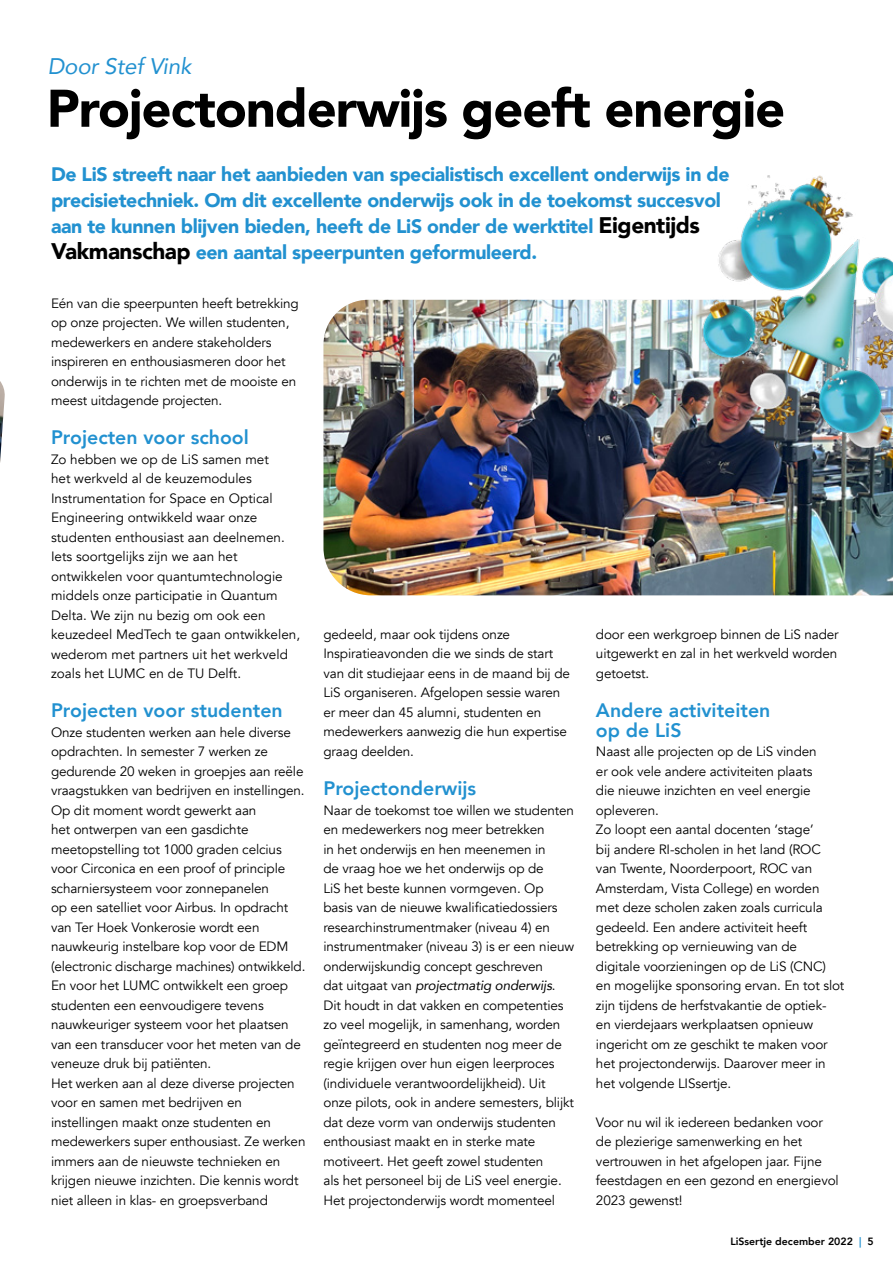
<style>
.page{position:relative;width:893px;height:1263px;background:#fff}
.page>*{position:absolute;margin:0;border:0;box-sizing:border-box;transform-origin:0 0}
.t1{font:900 52.35px "Avenir";letter-spacing:-.02em;color:#000}
.t2{font:italic 22.5px "Avenir";letter-spacing:-.01em;color:#2291d0}
.t3{font:900 19.5px/26px "Avenir";letter-spacing:-.02em;color:#2291d0}
.t4{font:800 19.5px/19.5px "Avenir";color:#2291d0}
.t5{font:13.5px/19.5px "Avenir";letter-spacing:-.01em;color:#000}
.t6{font:800 10.5px "Avenir";color:#000}
.s1{font-size:22.5px;color:#000}
.s2{font-style:italic}
.s3{color:#2291d0}
</style>
<div class="page">
<img style="left:323px;top:300px;width:570px;height:295px">
<img style="left:0;top:381px;width:5px;height:82px">
<img style="left:668px;top:175px;width:225px;height:309px">
<h2 class="t2" style="left:48px;top:52px;width:145px">Door Stef Vink</h2>
<h1 class="t1" style="left:47px;top:64px;width:740px">Projectonderwijs geeft energie</h1>
<p class="t3" style="left:51px;top:161px;width:680px">De LiS streeft naar het aanbieden van specialistisch excellent onderwijs in de precisietechniek. Om dit excellente onderwijs ook in de toekomst succesvol aan te kunnen blijven bieden, heeft de LiS onder de werktitel <span class="s1">Eigentijds Vakmanschap</span> een aantal speerpunten geformuleerd.</p>
<p class="t5" style="left:51px;top:293px;width:249px">Eén van die speerpunten heeft betrekking op onze projecten. We willen studenten, medewerkers en andere stakeholders inspireren en enthousiasmeren door het onderwijs in te richten met de mooiste en meest uitdagende projecten.</p>
<h3 class="t4" style="left:51px;top:428px;width:199px">Projecten voor school</h3>
<p class="t5" style="left:51px;top:449px;width:251px">Zo hebben we op de LiS samen met<br>het werkveld al de keuzemodules Instrumentation for Space en Optical Engineering ontwikkeld waar onze studenten enthousiast aan deelnemen.<br>Iets soortgelijks zijn we aan het ontwikkelen voor quantumtechnologie middels onze participatie in Quantum Delta. We zijn nu bezig om ook een keuzedeel MedTech te gaan ontwikkelen, wederom met partners uit het werkveld zoals het LUMC en de TU Delft.</p>
<h3 class="t4" style="left:51px;top:701px;width:233px">Projecten voor studenten</h3>
<p class="t5" style="left:51px;top:722px;width:256px">Onze studenten werken aan hele diverse opdrachten. In semester 7 werken ze gedurende 20 weken in groepjes aan reële vraagstukken van bedrijven en instellingen.<br>Op dit moment wordt gewerkt aan<br>het ontwerpen van een gasdichte meetopstelling tot 1000 graden celcius voor Circonica en een proof of principle scharniersysteem voor zonnepanelen<br>op een satelliet voor Airbus. In opdracht van Ter Hoek Vonkerosie wordt een nauwkeurig instelbare kop voor de EDM (electronic discharge machines) ontwikkeld.<br>En voor het LUMC ontwikkelt een groep studenten een eenvoudigere tevens nauwkeuriger systeem voor het plaatsen van een transducer voor het meten van de veneuze druk bij patiënten.<br>Het werken aan al deze diverse projecten voor en samen met bedrijven en instellingen maakt onze studenten en medewerkers super enthousiast. Ze werken immers aan de nieuwste technieken en krijgen nieuwe inzichten. Die kennis wordt niet alleen in klas- en groepsverband</p>
<p class="t5" style="left:323px;top:625px;width:248px">gedeeld, maar ook tijdens onze Inspiratieavonden die we sinds de start van dit studiejaar eens in de maand bij de LiS organiseren. Afgelopen sessie waren er meer dan 45 alumni, studenten en medewerkers aanwezig die hun expertise graag deelden.</p>
<h3 class="t4" style="left:323px;top:779px;width:154px">Projectonderwijs</h3>
<p class="t5" style="left:323px;top:800px;width:252px">Naar de toekomst toe willen we studenten en medewerkers nog meer betrekken<br>in het onderwijs en hen meenemen in<br>de vraag hoe we het onderwijs op de<br>LiS het beste kunnen vormgeven. Op basis van de nieuwe kwalificatiedossiers researchinstrumentmaker (niveau 4) en instrumentmaker (niveau 3) is er een nieuw onderwijskundig concept geschreven<br>dat uitgaat van <span class="s2">projectmatig onderwijs</span>.<br>Dit houdt in dat vakken en competenties zo veel mogelijk, in samenhang, worden geïntegreerd en studenten nog meer de regie krijgen over hun eigen leerproces (individuele verantwoordelijkheid). Uit onze pilots, ook in andere semesters, blijkt dat deze vorm van onderwijs studenten enthousiast maakt en in sterke mate motiveert. Het geeft zowel studenten<br>als het personeel bij de LiS veel energie.<br>Het projectonderwijs wordt momenteel</p>
<p class="t5" style="left:596px;top:625px;width:244px;text-align:justify">door een werkgroep binnen de LiS nader uitgewerkt en zal in het werkveld worden getoetst.</p>
<h3 class="t4" style="left:596px;top:701px;width:176px">Andere activiteiten op de LiS</h3>
<p class="t5" style="left:596px;top:742px;width:250px">Naast alle projecten op de LiS vinden<br>er ook vele andere activiteiten plaats<br>die nieuwe inzichten en veel energie opleveren.<br>Zo loopt een aantal docenten ‘stage’<br>bij andere RI-scholen in het land (ROC van Twente, Noorderpoort, ROC van Amsterdam, Vista College) en worden met deze scholen zaken zoals curricula gedeeld. Een andere activiteit heeft betrekking op vernieuwing van de digitale voorzieningen op de LiS (CNC)<br>en mogelijke sponsoring ervan. En tot slot zijn tijdens de herfstvakantie de optiek&shy;en vierdejaars werkplaatsen opnieuw ingericht om ze geschikt te maken voor het projectonderwijs. Daarover meer in het volgende LISsertje.</p>
<p class="t5" style="left:596px;top:1112px;width:244px">Voor nu wil ik iedereen bedanken voor de plezierige samenwerking en het vertrouwen in het afgelopen jaar. Fijne feestdagen en een gezond en energievol<br>2023 gewenst!</p>
<p class="t6" style="left:730px;top:1233px;width:145px">LiSsertje december 2022 <span class="s3">|</span> 5</p>
</div>
